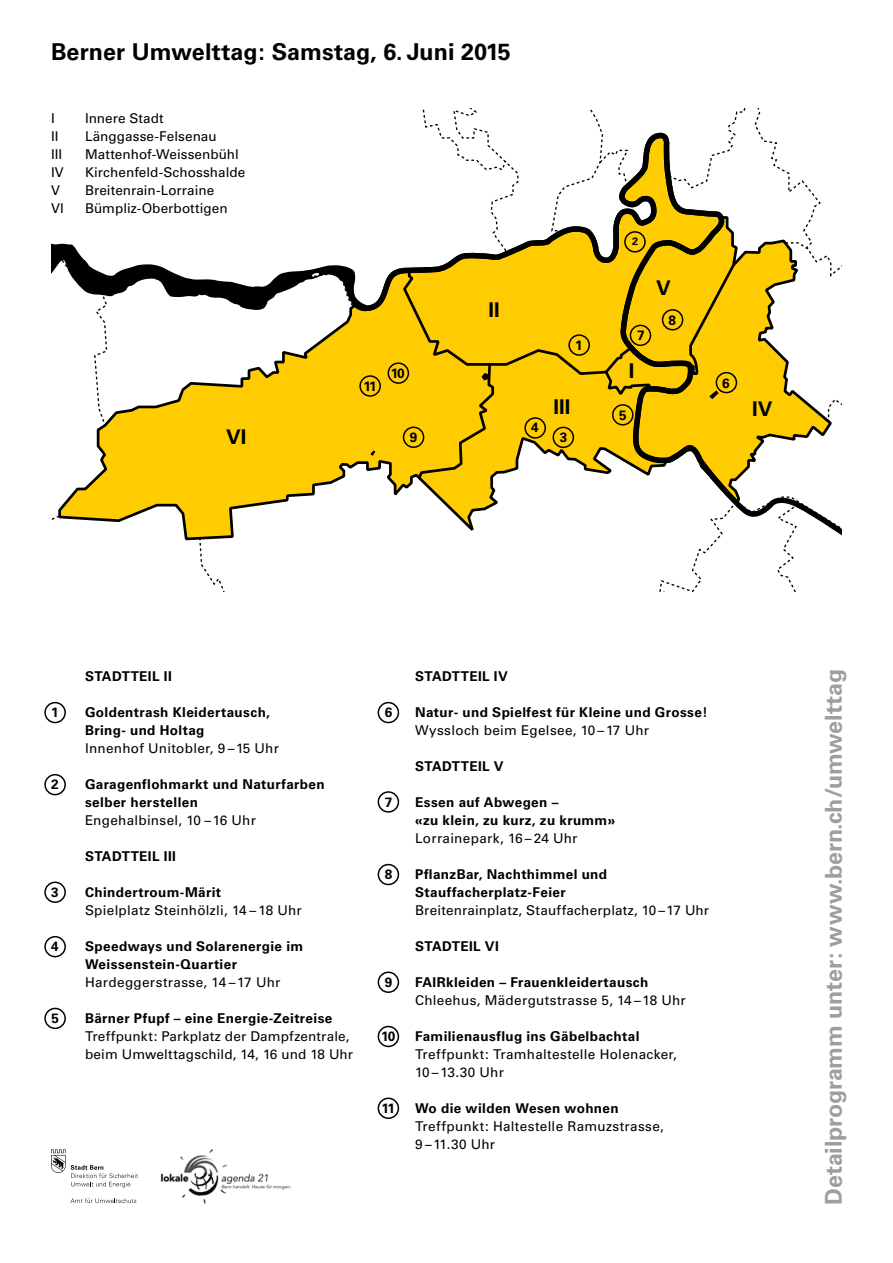
<style>
.page{position:relative;width:893px;height:1263px;background:#fff}
.page>*{position:absolute;margin:0;border:0;box-sizing:border-box;transform-origin:0 0}
.t1{font:700 23.25px "Univers";letter-spacing:-.01em;color:#9c9e9f}
.t2{font:700 23.25px "Univers";color:#000}
.t3{font:700 20.25px "Univers";color:#000}
.t4{font:13.5px/18px "Univers";letter-spacing:.015em;color:#000}
.t5{font:700 13.5px/18px "Univers";letter-spacing:.025em;color:#000}
.t6{font:700 10.8px "Univers";color:#000}
</style>
<div class="page">
<svg style="left:199px;top:542px;width:26px;height:49px"></svg>
<svg style="left:57px;top:243px;width:297px;height:298px"></svg>
<svg style="left:354px;top:271px;width:28px;height:200px;fill:#fecc00"></svg>
<svg style="left:370px;top:450px;width:5px;height:6px"></svg>
<svg style="left:382px;top:108px;width:460px;height:483px"></svg>
<div style="left:359px;top:375px;width:22px;height:22px;border:2px solid #000;border-radius:50%"></div>
<div style="left:387px;top:362px;width:22px;height:22px;border:2px solid #000;border-radius:50%"></div>
<div style="left:403px;top:426px;width:21px;height:22px;border:2px solid #000;border-radius:50%"></div>
<div style="left:568px;top:334px;width:22px;height:22px;border:2px solid #000;border-radius:50%"></div>
<div style="left:524px;top:417px;width:22px;height:22px;border:2px solid #000;border-radius:50%"></div>
<div style="left:552px;top:427px;width:22px;height:21px;border:2px solid #000;border-radius:50%"></div>
<div style="left:612px;top:404px;width:22px;height:22px;border:2px solid #000;border-radius:50%"></div>
<div style="left:630px;top:325px;width:21px;height:21px;border:2px solid #000;border-radius:50%"></div>
<div style="left:662px;top:309px;width:21px;height:22px;border:2px solid #000;border-radius:50%"></div>
<div style="left:624px;top:231px;width:22px;height:22px;border:2px solid #000;border-radius:50%"></div>
<div style="left:715px;top:372px;width:22px;height:21px;border:2px solid #000;border-radius:50%"></div>
<img style="left:160px;top:1149px;width:131px;height:54px">
<svg style="left:51px;top:1149px;width:87px;height:38px"></svg>
<svg style="left:71px;top:1198px;width:65px;height:5px"></svg>
<div style="left:44px;top:702px;width:22px;height:21px;border:2px solid #000;border-radius:50%"></div>
<div style="left:44px;top:774px;width:22px;height:21px;border:2px solid #000;border-radius:50%"></div>
<div style="left:44px;top:881px;width:22px;height:22px;border:2px solid #000;border-radius:50%"></div>
<div style="left:44px;top:936px;width:22px;height:21px;border:2px solid #000;border-radius:50%"></div>
<div style="left:44px;top:1007px;width:22px;height:22px;border:2px solid #000;border-radius:50%"></div>
<div style="left:377px;top:702px;width:22px;height:21px;border:2px solid #000;border-radius:50%"></div>
<div style="left:377px;top:791px;width:22px;height:22px;border:2px solid #000;border-radius:50%"></div>
<div style="left:377px;top:864px;width:22px;height:21px;border:2px solid #000;border-radius:50%"></div>
<div style="left:377px;top:971px;width:22px;height:22px;border:2px solid #000;border-radius:50%"></div>
<div style="left:377px;top:1026px;width:22px;height:21px;border:2px solid #000;border-radius:50%"></div>
<div style="left:377px;top:1097px;width:22px;height:22px;border:2px solid #000;border-radius:50%"></div>
<h1 class="t2" style="left:51px;top:38px;width:461px">Berner Umwelttag: Samstag, 6. Juni 2015</h1>
<p class="t4" style="left:51px;top:109px;width:5px">I</p>
<p class="t4" style="left:85px;top:109px;width:80px">Innere Stadt</p>
<p class="t4" style="left:51px;top:127px;width:9px">II</p>
<p class="t4" style="left:85px;top:127px;width:133px">Länggasse-Felsenau</p>
<p class="t4" style="left:51px;top:145px;width:13px">III</p>
<p class="t4" style="left:85px;top:145px;width:155px">Mattenhof-Weissenbühl</p>
<p class="t4" style="left:51px;top:163px;width:14px">IV</p>
<p class="t4" style="left:85px;top:163px;width:162px">Kirchenfeld-Schosshalde</p>
<p class="t4" style="left:51px;top:181px;width:11px">V</p>
<p class="t4" style="left:85px;top:181px;width:131px">Breitenrain-Lorraine</p>
<p class="t4" style="left:51px;top:199px;width:14px">VI</p>
<p class="t4" style="left:85px;top:199px;width:144px">Bümpliz-Oberbottigen</p>
<h2 class="t3" style="left:226px;top:425px;width:22px">VI</h2>
<p class="t5" style="left:363px;top:377px;width:15px">11</p>
<p class="t5" style="left:391px;top:364px;width:15px">10</p>
<p class="t5" style="left:410px;top:428px;width:9px">9</p>
<h2 class="t3" style="left:489px;top:298px;width:13px">II</h2>
<p class="t5" style="left:531px;top:419px;width:9px">4</p>
<p class="t5" style="left:575px;top:336px;width:9px">1</p>
<p class="t6" style="left:632px;top:235px;width:8px">2</p>
<p class="t5" style="left:637px;top:327px;width:9px">7</p>
<h2 class="t3" style="left:629px;top:359px;width:7px">I</h2>
<h2 class="t3" style="left:656px;top:276px;width:16px">V</h2>
<p class="t5" style="left:668px;top:311px;width:9px">8</p>
<p class="t5" style="left:722px;top:374px;width:9px">6</p>
<h2 class="t3" style="left:553px;top:395px;width:18px">III</h2>
<h2 class="t3" style="left:752px;top:397px;width:22px">IV</h2>
<p class="t5" style="left:619px;top:406px;width:9px">5</p>
<p class="t5" style="left:560px;top:429px;width:9px">3</p>
<p class="t5" style="left:85px;top:667px;width:83px">Stadtteil II</p>
<p class="t5" style="left:51px;top:703px;width:9px">1</p>
<p class="t5" style="left:85px;top:703px;width:186px">Goldentrash Kleidertausch,<br>Bring- und Holtag</p>
<p class="t4" style="left:85px;top:739px;width:195px">Innenhof Unitobler, 9 –15 Uhr</p>
<p class="t5" style="left:51px;top:775px;width:9px">2</p>
<p class="t5" style="left:85px;top:775px;width:241px">Garagenflohmarkt und Naturfarben selber herstellen</p>
<p class="t4" style="left:85px;top:811px;width:172px">Engehalbinsel, 10 –16 Uhr</p>
<p class="t5" style="left:85px;top:847px;width:84px">Stadtteil III</p>
<p class="t5" style="left:51px;top:883px;width:9px">3</p>
<p class="t5" style="left:85px;top:883px;width:138px">Chindertroum-Märit</p>
<p class="t4" style="left:85px;top:901px;width:218px">Spielplatz Steinhölzli, 14 – 18 Uhr</p>
<p class="t5" style="left:51px;top:937px;width:9px">4</p>
<p class="t5" style="left:85px;top:937px;width:220px">Speedways und Solarenergie im<br>Weissenstein-Quartier</p>
<p class="t4" style="left:85px;top:973px;width:197px">Hardeggerstrasse, 14 –17 Uhr</p>
<p class="t5" style="left:52px;top:1009px;width:9px">5</p>
<p class="t5" style="left:85px;top:1009px;width:249px">Bärner Pfupf – eine Energie-Zeitreise</p>
<p class="t4" style="left:85px;top:1027px;width:270px">Treffpunkt: Parkplatz der Dampfzentrale, beim Umwelttagschild, 14, 16 und 18 Uhr</p>
<p class="t5" style="left:415px;top:667px;width:94px">Stadtteil IV</p>
<p class="t5" style="left:385px;top:703px;width:9px">6</p>
<p class="t5" style="left:415px;top:703px;width:294px">Natur- und Spielfest für Kleine und Grosse!</p>
<p class="t4" style="left:415px;top:721px;width:235px">Wyssloch beim Egelsee, 10 –17 Uhr</p>
<p class="t5" style="left:415px;top:757px;width:46px">STADTTEIL</p>
<p class="t5" style="left:494px;top:757px;width:11px">V</p>
<p class="t5" style="left:415px;top:793px;width:202px;text-indent:-30px">7 Essen auf Abwegen –<br>«zu klein, zu kurz, zu krumm»</p>
<p class="t4" style="left:415px;top:829px;width:164px">Lorrainepark, 16 – 24 Uhr</p>
<p class="t5" style="left:385px;top:865px;width:9px">8</p>
<p class="t5" style="left:415px;top:865px;width:194px">PflanzBar, Nachthimmel und<br>Stauffacherplatz-Feier</p>
<p class="t4" style="left:415px;top:901px;width:295px">Breitenrainplatz, Stauffacherplatz, 10 –17 Uhr</p>
<p class="t5" style="left:415px;top:937px;width:45px">STADTEIL</p>
<p class="t5" style="left:485px;top:937px;width:14px">VI</p>
<p class="t5" style="left:385px;top:973px;width:9px">9</p>
<p class="t5" style="left:415px;top:973px;width:235px">FAIRkleiden – Frauenkleidertausch</p>
<p class="t4" style="left:415px;top:991px;width:272px">Chleehus, Mädergutstrasse 5, 14 –18 Uhr</p>
<p class="t5" style="left:381px;top:1027px;width:16px">10</p>
<p class="t5" style="left:415px;top:1027px;width:226px">Familienausflug ins Gäbelbachtal</p>
<p class="t4" style="left:415px;top:1045px;width:263px">Treffpunkt: Tramhaltestelle Holenacker,<br>10 –13.30 Uhr</p>
<p class="t5" style="left:381px;top:1099px;width:15px">11</p>
<p class="t5" style="left:415px;top:1099px;width:205px">Wo die wilden Wesen wohnen</p>
<p class="t4" style="left:415px;top:1117px;width:250px">Treffpunkt: Haltestelle Ramuzstrasse,<br>9 –11.30 Uhr</p>
<h1 class="t1" style="left:820px;top:1205px;width:537px;rotate:-90deg">Detailprogramm unter: www.bern.ch/umwelttag</h1>
</div>
